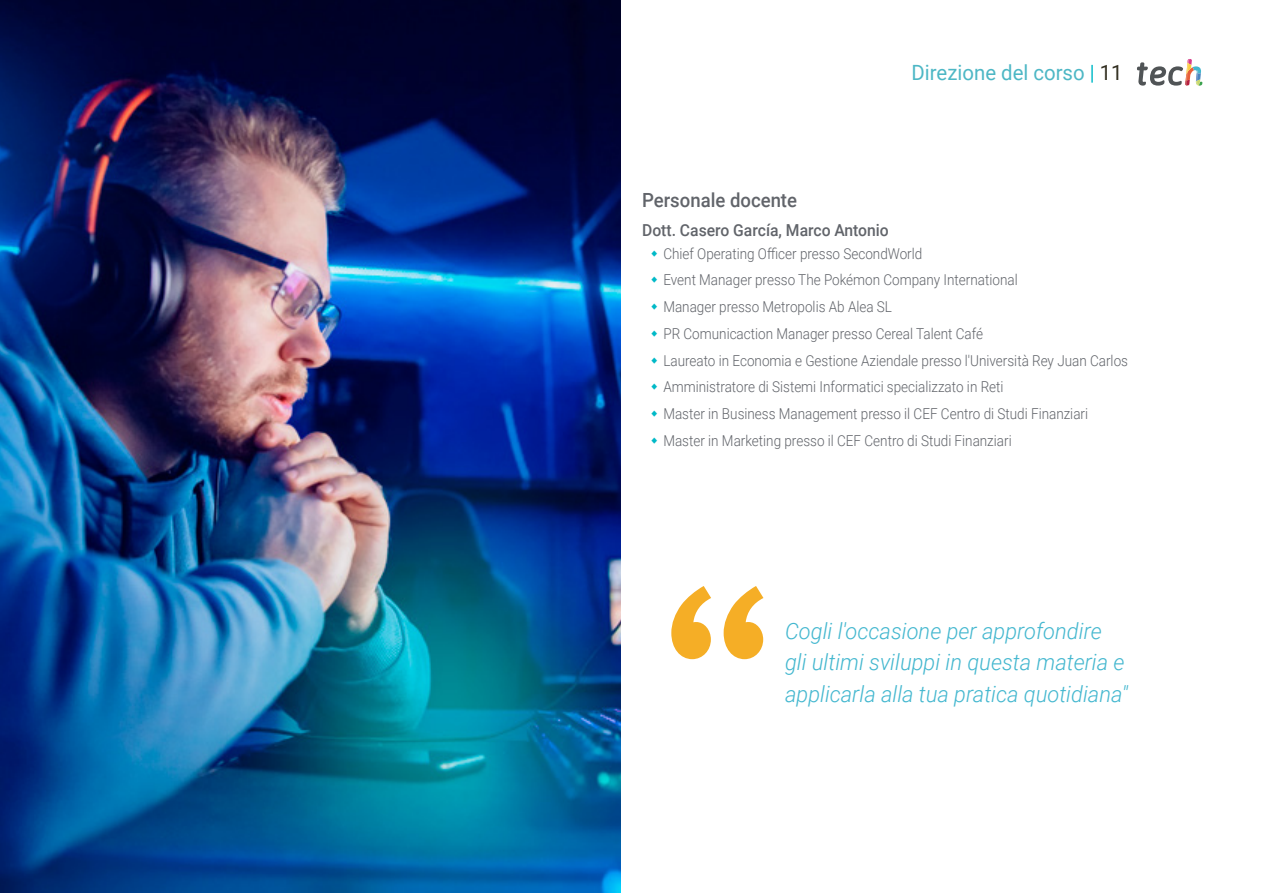
<style>
.page{position:relative;width:1263px;height:893px;background:#fff}
.page>*{position:absolute;margin:0;border:0;box-sizing:border-box;transform-origin:0 0}
.t1{font:italic 300 22.5px/31.5px "Roboto";color:#43b7cf}
.t2{font:21px "Roboto";color:#4db7c5}
.t3{font:500 19.5px "Roboto";color:#61646a;scale:.95 1}
.t4{font:500 16.5px "Roboto";color:#61646a;scale:.95 1}
.t5{font:300 15px/26.7px "Roboto";color:#61646a;scale:.9 1}
.s1{color:#00b9c7}
.s2{color:#312e20}
</style>
<div class="page">
<img style="left:0;top:0;width:621px;height:893px">
<svg style="left:1137px;top:59px;width:65px;height:27px"></svg>
<svg style="left:671px;top:586px;width:92px;height:73px"></svg>
<h2 class="t2" style="left:912px;top:57px;width:213px">Direzione del corso <span class="s1">|</span> <span class="s2">11</span></h2>
<h3 class="t3" style="left:642px;top:186px;width:165px">Personale docente</h3>
<p class="t4" style="left:642px;top:219px;width:261px">Dott. Casero García, Marco Antonio</p>
<p class="t5" style="left:663px;top:239px;width:518px">Chief Operating Officer presso SecondWorld<br>Event Manager presso The Pokémon Company International<br>Manager presso Metropolis Ab Alea SL<br>PR Comunicaction Manager presso Cereal Talent Café<br>Laureato in Economia e Gestione Aziendale presso l'Università Rey Juan Carlos Amministratore di Sistemi Informatici specializzato in Reti<br>Master in Business Management presso il CEF Centro di Studi Finanziari Master in Marketing presso il CEF Centro di Studi Finanziari</p>
<h1 class="t1" style="left:785px;top:614px;width:344px">Cogli l'occasione per approfondire gli ultimi sviluppi in questa materia e applicarla alla tua pratica quotidiana"</h1>
</div>
